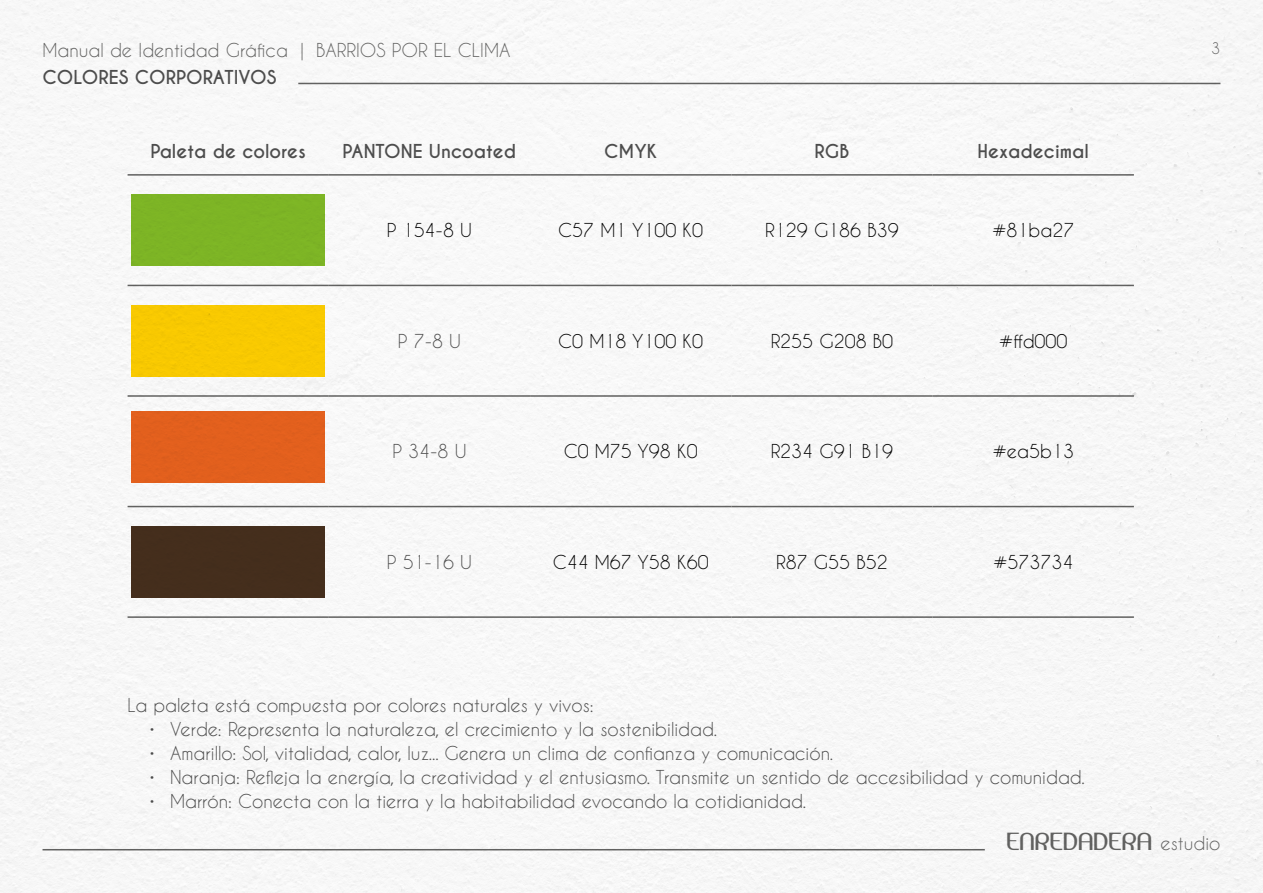
<style>
.page{position:relative;width:1263px;height:893px;background:#fff}
.page>*{position:absolute;margin:0;border:0;box-sizing:border-box;transform-origin:0 0}
.t1{font:23.1px "Amerika Sans";color:#656564}
.t2{font:18px "Caviar Dreams";color:#505050}
.t3{font:18px "Caviar Dreams";color:#000}
.t4{font:700 18px "Caviar Dreams";color:#505050}
.t5{font:18px "Caviar Dreams";color:#656564}
.t6{font:15px "Caviar Dreams";color:#656564}
.s1{font-family:"Caviar Dreams";font-size:18px}
</style>
<div class="page">
<img style="left:0;top:0;width:1263px;height:893px">
<p class="t5" style="left:43px;top:39px;width:469px">Manual de Identidad Gráfica | BARRIOS POR EL CLIMA</p>
<p class="t6" style="left:1211px;top:40px;width:11px">3</p>
<p class="t4" style="left:43px;top:67px;width:235px">COLORES CORPORATIVOS</p>
<p class="t4" style="left:150px;top:141px;width:157px">Paleta de colores</p>
<p class="t4" style="left:343px;top:141px;width:175px">PANTONE Uncoated</p>
<p class="t4" style="left:604px;top:141px;width:55px">CMYK</p>
<p class="t4" style="left:814px;top:141px;width:36px">RGB</p>
<p class="t4" style="left:977px;top:141px;width:113px">Hexadecimal</p>
<p class="t3" style="left:387px;top:220px;width:87px">P 154-8 U</p>
<p class="t3" style="left:558px;top:220px;width:147px">C57 M1 Y100 K0</p>
<p class="t3" style="left:765px;top:220px;width:135px">R129 G186 B39</p>
<p class="t3" style="left:992px;top:220px;width:84px">#81ba27</p>
<p class="t2" style="left:398px;top:330px;width:65px">P 7-8 U</p>
<p class="t3" style="left:558px;top:330px;width:147px">C0 M18 Y100 K0</p>
<p class="t3" style="left:771px;top:330px;width:124px">R255 G208 B0</p>
<p class="t3" style="left:999px;top:330px;width:70px">#ffd000</p>
<p class="t2" style="left:392px;top:441px;width:76px">P 34-8 U</p>
<p class="t3" style="left:564px;top:441px;width:136px">C0 M75 Y98 K0</p>
<p class="t3" style="left:771px;top:441px;width:124px">R234 G91 B19</p>
<p class="t3" style="left:992px;top:441px;width:83px">#ea5b13</p>
<p class="t2" style="left:387px;top:551px;width:87px">P 51-16 U</p>
<p class="t3" style="left:553px;top:551px;width:158px">C44 M67 Y58 K60</p>
<p class="t3" style="left:776px;top:551px;width:113px">R87 G55 B52</p>
<p class="t3" style="left:993px;top:551px;width:82px">#573734</p>
<p class="t2" style="left:128px;top:694px;width:467px">La paleta está compuesta por colores naturales y vivos:</p>
<p class="t2" style="left:149px;top:718px;width:570px">• Verde: Representa la naturaleza, el crecimiento y la sostenibilidad.</p>
<p class="t2" style="left:149px;top:742px;width:686px">• Amarillo: Sol, vitalidad, calor, luz... Genera un clima de confianza y comunicación.</p>
<p class="t2" style="left:149px;top:766px;width:937px">• Naranja: Refleja la energía, la creatividad y el entusiasmo. Transmite un sentido de accesibilidad y comunidad.</p>
<p class="t2" style="left:149px;top:790px;width:659px">• Marrón: Conecta con la tierra y la habitabilidad evocando la cotidianidad.</p>
<p class="t1" style="left:1006px;top:827px;width:216px">ENREDADERA <span class="s1">estudio</span></p>
</div>
